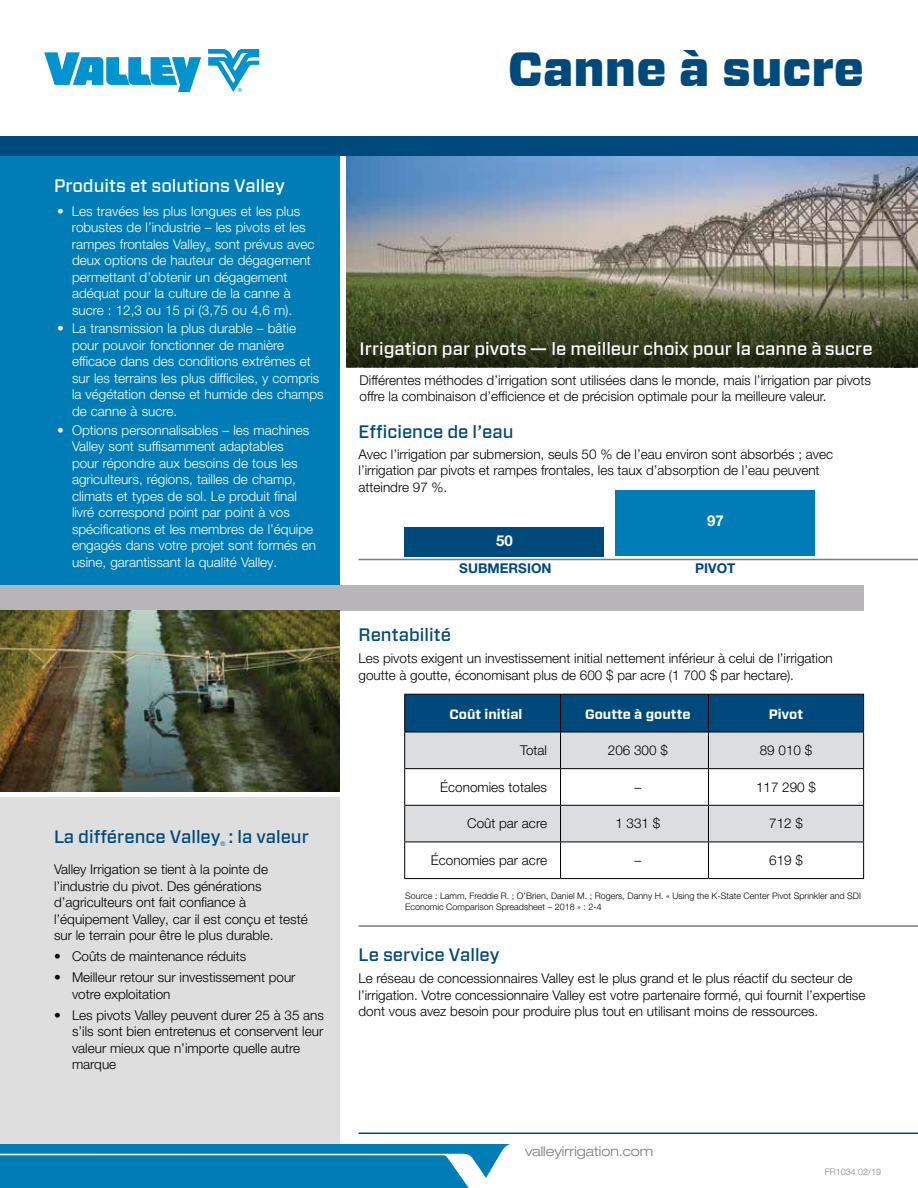
<style>
.page{position:relative;width:918px;height:1188px;background:#fff}
.page>*{position:absolute;margin:0;border:0;box-sizing:border-box;transform-origin:0 0}
.t1{font:900 48px "Forza";color:#00497c}
.t2{font:500 18px "Forza";color:#fff}
.t3{font:500 18px "Forza";color:#00497c}
.t4{font:700 15px "Helvetica Neue LT Pro";color:#fff}
.t5{font:300 13.5px/16.5px "Helvetica Neue LT Pro";color:#000}
.t6{font:300 13.5px/16.5px "Helvetica Neue LT Pro";color:#fff}
.t7{font:700 13.5px "Forza";color:#fff}
.t8{font:300 expanded 13.5px "Helvetica Neue LT Pro";color:#787b7d}
.t9{font:700 13.5px "Helvetica Neue LT Pro";color:#00497c}
.t10{font:300 9px/10.8px "Helvetica Neue LT Pro";color:#000}
.t11{font:300 9px "Helvetica Neue LT Pro";color:#808285}
.t12{font:300 6.15px "Helvetica Neue LT Pro";color:#00497c}
</style>
<div class="page">
<div style="left:0;top:797px;width:339px;height:348px;background:#dddedd"></div>
<img style="left:346px;top:156px;width:572px;height:130px">
<svg style="left:346px;top:286px;width:572px;height:81px;background:#464e2c"></svg>
<div style="left:0;top:154px;width:339px;height:431px;background:#007db6"></div>
<svg style="left:208px;top:49px;width:51px;height:43px"></svg>
<svg style="left:44px;top:52px;width:157px;height:40px"></svg>
<svg style="left:0;top:1143px;width:510px;height:45px;background:#1c8bbd"></svg>
<div style="left:0;top:137px;width:918px;height:19px;background:#00497c"></div>
<hr style="left:359px;top:1132px;width:559px;height:2px;background:#00497c">
<div style="left:0;top:585px;width:864px;height:26px;background:#b7b5b7"></div>
<div style="left:405px;top:695px;width:458px;height:37px;background:#00497c"></div>
<div style="left:405px;top:733px;width:458px;height:35px;background:#dcddde"></div>
<svg style="left:405px;top:769px;width:458px;height:109px"></svg>
<hr style="left:404px;top:694px;width:157px;height:1px;background:#000">
<hr style="left:404px;top:695px;width:1px;height:37px;background:#000">
<hr style="left:561px;top:694px;width:147px;height:1px;background:#000">
<hr style="left:560px;top:695px;width:1px;height:37px;background:#000">
<hr style="left:708px;top:694px;width:156px;height:1px;background:#000">
<hr style="left:708px;top:695px;width:1px;height:37px;background:#000">
<hr style="left:863px;top:695px;width:1px;height:37px;background:#000">
<hr style="left:404px;top:732px;width:157px;height:1px;background:#000">
<hr style="left:404px;top:732px;width:1px;height:36px;background:#000">
<hr style="left:561px;top:732px;width:147px;height:1px;background:#000">
<hr style="left:560px;top:732px;width:1px;height:36px;background:#000">
<hr style="left:708px;top:732px;width:156px;height:1px;background:#000">
<hr style="left:708px;top:732px;width:1px;height:36px;background:#000">
<hr style="left:863px;top:732px;width:1px;height:36px;background:#000">
<hr style="left:404px;top:768px;width:157px;height:1px;background:#000">
<hr style="left:404px;top:769px;width:1px;height:36px;background:#000">
<hr style="left:561px;top:768px;width:147px;height:1px;background:#000">
<hr style="left:560px;top:769px;width:1px;height:36px;background:#000">
<hr style="left:708px;top:768px;width:156px;height:1px;background:#000">
<hr style="left:708px;top:769px;width:1px;height:36px;background:#000">
<hr style="left:863px;top:769px;width:1px;height:36px;background:#000">
<hr style="left:404px;top:806px;width:1px;height:36px;background:#000">
<hr style="left:560px;top:806px;width:1px;height:36px;background:#000">
<hr style="left:708px;top:806px;width:1px;height:36px;background:#000">
<hr style="left:863px;top:806px;width:1px;height:36px;background:#000">
<hr style="left:404px;top:842px;width:1px;height:36px;background:#000">
<hr style="left:560px;top:842px;width:1px;height:36px;background:#000">
<hr style="left:708px;top:842px;width:1px;height:36px;background:#000">
<hr style="left:863px;top:842px;width:1px;height:36px;background:#000">
<hr style="left:404px;top:805px;width:157px;height:1px;background:#000">
<hr style="left:561px;top:805px;width:147px;height:1px;background:#000">
<hr style="left:404px;top:842px;width:157px;height:1px;background:#000">
<hr style="left:561px;top:842px;width:147px;height:1px;background:#000">
<hr style="left:404px;top:878px;width:157px;height:1px;background:#000">
<hr style="left:561px;top:878px;width:147px;height:1px;background:#000">
<hr style="left:708px;top:805px;width:156px;height:1px;background:#000">
<hr style="left:708px;top:842px;width:156px;height:1px;background:#000">
<hr style="left:708px;top:878px;width:156px;height:1px;background:#000">
<hr style="left:359px;top:559px;width:559px;height:1px;background:#787b7d">
<div style="left:404px;top:527px;width:200px;height:29px;background:#00497c"></div>
<div style="left:615px;top:490px;width:200px;height:66px;background:#007db6"></div>
<hr style="left:359px;top:925px;width:559px;height:2px;background:#787b7d">
<img style="left:0;top:611px;width:339px;height:181px">
<h1 class="t1" style="left:508px;top:37px;width:357px">Canne à sucre</h1>
<h2 class="t2" style="left:54px;top:174px;width:232px">Produits et solutions Valley</h2>
<p class="t6" style="left:72px;top:202px;width:244px;text-indent:-15px">• Les travées les plus longues et les plus robustes de l’industrie – les pivots et les rampes frontales Valley<sub>®</sub> sont prévus avec deux options de hauteur de dégagement permettant d’obtenir un dégagement adéquat pour la culture de la canne à sucre : 12,3 ou 15 pi (3,75 ou 4,6 m).</p>
<p class="t6" style="left:72px;top:320px;width:253px;text-indent:-15px">• La transmission la plus durable – bâtie pour pouvoir fonctionner de manière efficace dans des conditions extrêmes et sur les terrains les plus difficiles, y compris la végétation dense et humide des champs de canne à sucre.</p>
<p class="t6" style="left:72px;top:421px;width:246px;text-indent:-15px">• Options personnalisables – les machines Valley sont suffisamment adaptables<br>pour répondre aux besoins de tous les agriculteurs, régions, tailles de champ, climats et types de sol. Le produit final livré correspond point par point à vos spécifications et les membres de l’équipe engagés dans votre projet sont formés en usine, garantissant la qualité Valley.</p>
<h2 class="t3" style="left:54px;top:825px;width:256px">La différence Valley : la valeur</h2>
<p class="t12" style="left:221px;top:840px;width:6px">®</p>
<p class="t5" style="left:54px;top:861px;width:255px">Valley Irrigation se tient à la pointe de l’industrie du pivot. Des générations d’agriculteurs ont fait confiance à l’équipement Valley, car il est conçu et testé sur le terrain pour être le plus durable.</p>
<p class="t5" style="left:54px;top:948px;width:194px">• Coûts de maintenance réduits</p>
<p class="t5" style="left:72px;top:969px;width:225px;text-indent:-18px">• Meilleur retour sur investissement pour votre exploitation</p>
<p class="t5" style="left:72px;top:1007px;width:254px;text-indent:-18px">• Les pivots Valley peuvent durer 25 à 35 ans s’ils sont bien entretenus et conservent leur valeur mieux que n’importe quelle autre marque</p>
<h2 class="t2" style="left:360px;top:337px;width:515px">Irrigation par pivots — le meilleur choix pour la canne à sucre</h2>
<p class="t5" style="left:360px;top:372px;width:513px">Différentes méthodes d’irrigation sont utilisées dans le monde, mais l’irrigation par pivots offre la combinaison d’efficience et de précision optimale pour la meilleure valeur.</p>
<h2 class="t3" style="left:359px;top:419px;width:156px">Efficience de l’eau</h2>
<p class="t5" style="left:359px;top:445px;width:476px">Avec l’irrigation par submersion, seuls 50 % de l’eau environ sont absorbés ; avec l’irrigation par pivots et rampes frontales, les taux d’absorption de l’eau peuvent atteindre 97 %.</p>
<p class="t4" style="left:496px;top:532px;width:18px">50</p>
<p class="t4" style="left:707px;top:511px;width:18px">97</p>
<p class="t9" style="left:459px;top:560px;width:94px">SUBMERSION</p>
<p class="t9" style="left:695px;top:560px;width:42px">PIVOT</p>
<h2 class="t3" style="left:359px;top:623px;width:94px">Rentabilité</h2>
<p class="t5" style="left:359px;top:650px;width:476px">Les pivots exigent un investissement initial nettement inférieur à celui de l’irrigation goutte à goutte, économisant plus de 600 $ par acre (1 700 $ par hectare).</p>
<p class="t7" style="left:450px;top:705px;width:74px">Coût initial</p>
<p class="t7" style="left:585px;top:705px;width:107px">Goutte à goutte</p>
<p class="t7" style="left:769px;top:705px;width:36px">Pivot</p>
<p class="t5" style="left:520px;top:742px;width:29px">Total</p>
<p class="t5" style="left:608px;top:742px;width:62px">206 300 $</p>
<p class="t5" style="left:760px;top:742px;width:54px">89 010 $</p>
<p class="t5" style="left:440px;top:778px;width:108px">Économies totales</p>
<p class="t5" style="left:634px;top:778px;width:8px">–</p>
<p class="t5" style="left:756px;top:778px;width:62px">117 290 $</p>
<p class="t5" style="left:467px;top:815px;width:81px">Coût par acre</p>
<p class="t5" style="left:615px;top:815px;width:47px">1 331 $</p>
<p class="t5" style="left:769px;top:815px;width:35px">712 $</p>
<p class="t5" style="left:431px;top:852px;width:118px">Économies par acre</p>
<p class="t5" style="left:634px;top:852px;width:8px">–</p>
<p class="t5" style="left:769px;top:852px;width:35px">619 $</p>
<p class="t10" style="left:405px;top:890px;width:458px">Source : Lamm, Freddie R. ; O’Brien, Daniel M. ; Rogers, Danny H. « Using the K-State Center Pivot Sprinkler and SDI<br>Economic Comparison Spreadsheet – 2018 » : 2-4</p>
<h2 class="t3" style="left:359px;top:943px;width:143px">Le service Valley</h2>
<p class="t5" style="left:359px;top:970px;width:508px">Le réseau de concessionnaires Valley est le plus grand et le plus réactif du secteur de l’irrigation. Votre concessionnaire Valley est votre partenaire formé, qui fournit l’expertise dont vous avez besoin pour produire plus tout en utilisant moins de ressources.</p>
<p class="t8" style="left:525px;top:1143px;width:130px">valleyirrigation.com</p>
<p class="t11" style="left:825px;top:1166px;width:58px">FR1034 02/19</p>
</div>
